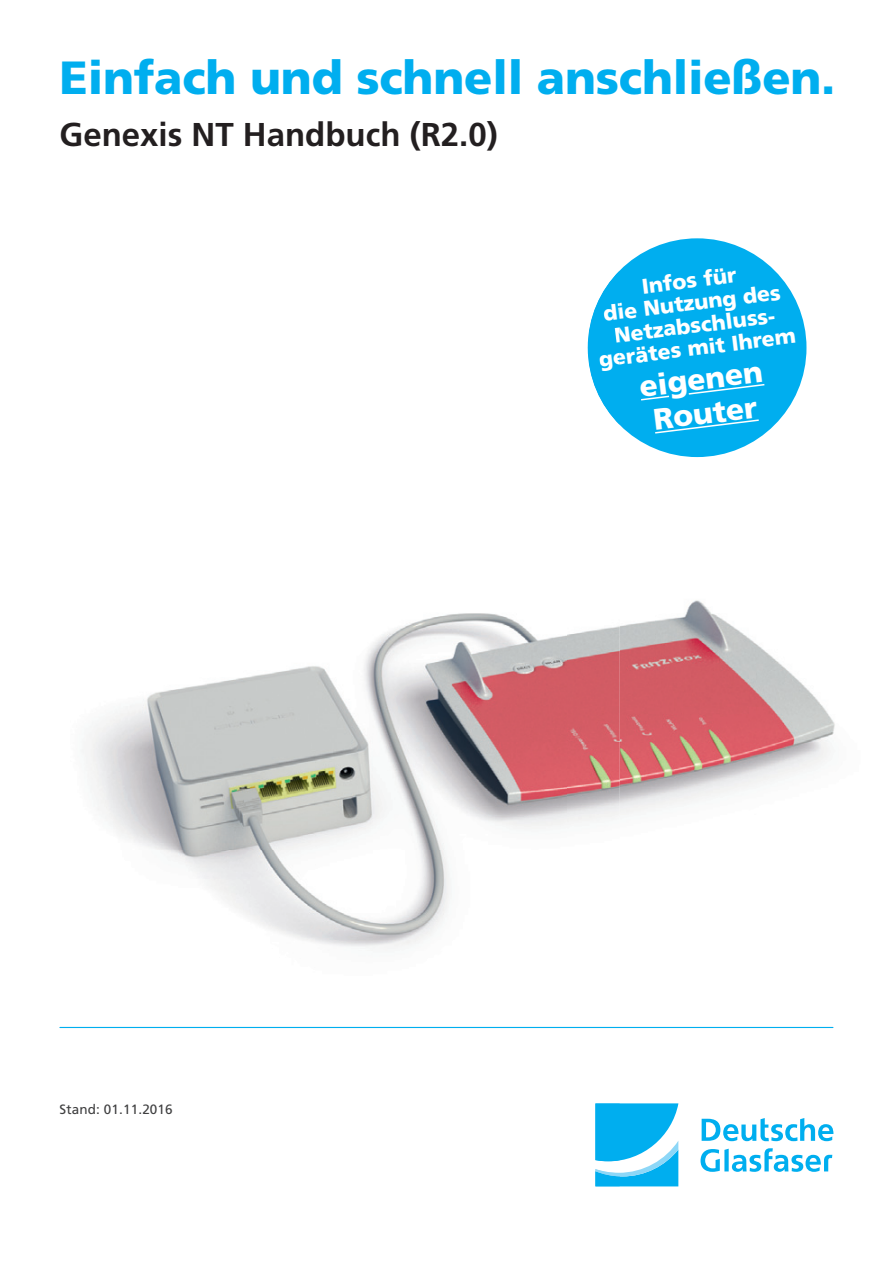
<style>
.page{position:relative;width:893px;height:1263px;background:#fff}
.page>*{position:absolute;margin:0;border:0;box-sizing:border-box;transform-origin:0 0}
.t1{font:900 46.5px "Frutiger LT Std";letter-spacing:-.005em;color:#00aeef}
.t2{font:700 33px "Frutiger LT Std";color:#231f20}
.t3{font:900 29.85px/34.5px "Frutiger LT Std";color:#fff;text-align:center}
.t4{font:900 21.3px/22.5px "Frutiger LT Std";color:#fff;text-align:center}
.t5{font:13.5px "Frutiger LT Std";letter-spacing:.01em;color:#3f3f40}
</style>
<div class="page">
<img style="left:620px;top:348px;width:215px;height:467px">
<div style="left:588px;top:238px;width:218px;height:219px;background:#00aeef;border-radius:50%"></div>
<svg style="left:641px;top:396px;width:28px;height:4px"></svg>
<svg style="left:689px;top:384px;width:75px;height:11px"></svg>
<svg style="left:655px;top:419px;width:104px;height:15px"></svg>
<svg style="left:700px;top:1148px;width:132px;height:24px"></svg>
<svg style="left:702px;top:1118px;width:131px;height:23px"></svg>
<hr style="left:60px;top:1027px;width:773px;height:1px;background:#00aeef">
<svg style="left:59px;top:341px;width:561px;height:846px"></svg>
<svg style="left:588px;top:270px;width:32px;height:155px"></svg>
<svg style="left:595px;top:1103px;width:83px;height:83px"></svg>
<svg style="left:60px;top:1027px;width:560px;height:1px"></svg>
<div style="left:60px;top:1103px;width:112px;height:11px;background:#fff"></div>
<h1 class="t1" style="left:60px;top:60px;width:777px">Einfach und schnell anschließen.</h1>
<h2 class="t2" style="left:60px;top:121px;width:440px">Genexis NT Handbuch (R2.0)</h2>
<p class="t4" style="left:589px;top:283px;width:200px;rotate:-7deg">Infos für<br>die Nutzung des<br>Netzabschluss&shy;gerätes mit Ihrem</p>
<h3 class="t3" style="left:638px;top:372px;width:126px;rotate:-7deg">eigenen<br>Router</h3>
<p class="t5" style="left:60px;top:1103px;width:115px">Stand: 01.11.2016</p>
</div>
